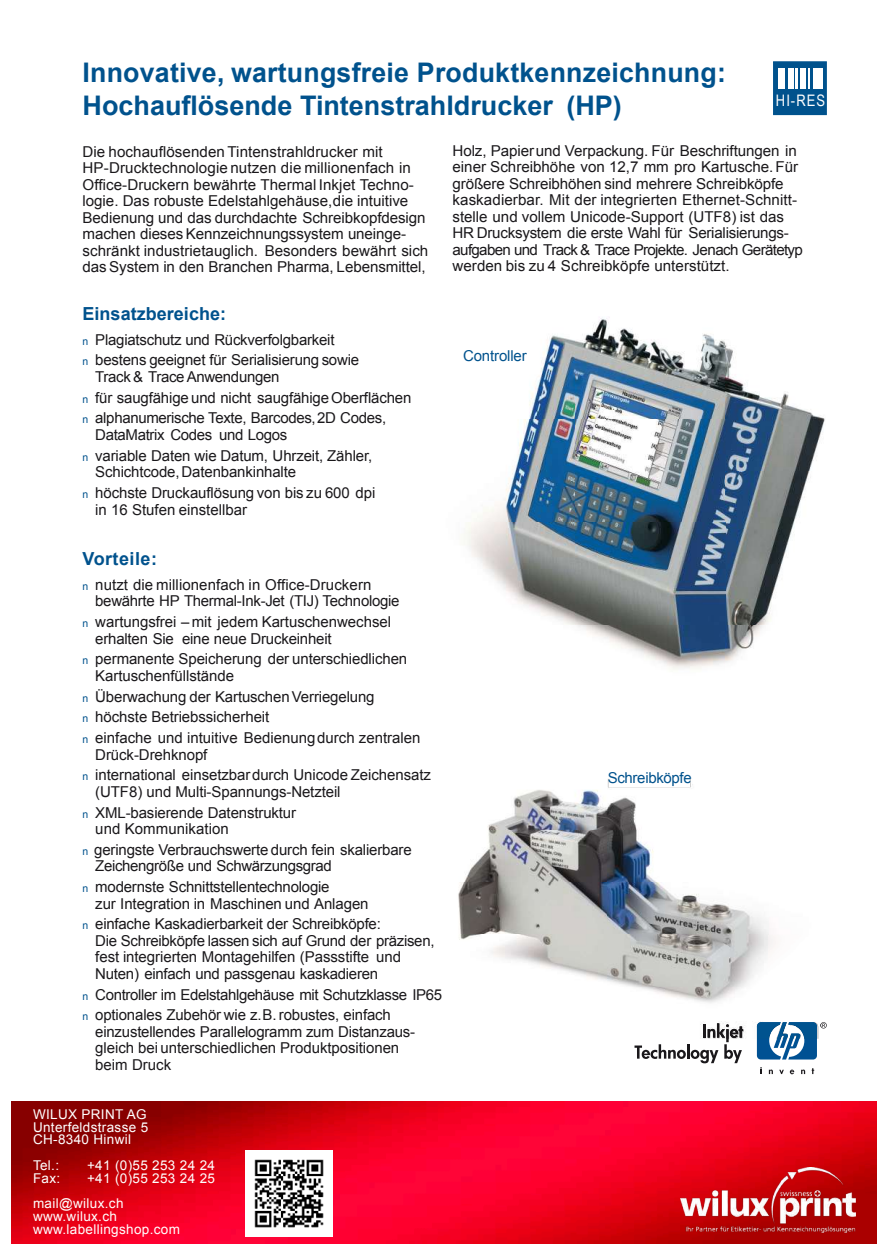
<style>
.page{position:relative;width:888px;height:1258px;background:#fff}
.page>*{position:absolute;margin:0;border:0;box-sizing:border-box;transform-origin:0 0}
.t1{font:700 27px/33px "Arial";letter-spacing:.01em;color:#00528d}
.t2{font:700 18px "Arial";color:#00528d}
.t3{font:700 18px "Arial";letter-spacing:.025em;color:#00528d}
.t4{font:15.9px "Arial Narrow";color:#fff}
.t5{font:15px/16.5px "Arial";letter-spacing:-.005em;color:#1a181b}
.t6{font:15px/20.7px "Arial";letter-spacing:-.025em;color:#1a181b}
.t7{font:15px "Arial";letter-spacing:-.02em;color:#00528d}
.t8{font:13.5px/12.8px "Arial";letter-spacing:.025em;color:#fff}
.s1{font-size:10.5px;color:#00528d}
</style>
<div class="page">
<img style="left:464px;top:318px;width:361px;height:352px">
<svg style="left:779px;top:1070px;width:5px;height:4px"></svg>
<svg style="left:769px;top:1069px;width:4px;height:5px"></svg>
<svg style="left:801px;top:1069px;width:4px;height:5px"></svg>
<svg style="left:760px;top:1067px;width:2px;height:7px"></svg>
<svg style="left:812px;top:1068px;width:2px;height:6px"></svg>
<svg style="left:790px;top:1069px;width:4px;height:5px"></svg>
<div style="left:773px;top:61px;width:54px;height:54px;background:#00528d;border:1px solid #00528d"></div>
<div style="left:778px;top:68px;width:7px;height:21px;background:#fff"></div>
<div style="left:813px;top:68px;width:9px;height:21px;background:#fff"></div>
<div style="left:788px;top:68px;width:5px;height:21px;background:#fff"></div>
<div style="left:800px;top:68px;width:6px;height:21px;background:#fff"></div>
<svg style="left:809px;top:68px;width:1px;height:21px"></svg>
<hr style="left:795px;top:68px;width:3px;height:21px;background:#fff">
<img style="left:458px;top:779px;width:318px;height:260px">
<svg style="left:757px;top:1022px;width:70px;height:37px"></svg>
<svg style="left:634px;top:1023px;width:109px;height:40px"></svg>
<img style="left:12px;top:1102px;width:864px;height:142px">
<img style="left:680px;top:1167px;width:176px;height:65px">
<img style="left:246px;top:1150px;width:86px;height:87px">
<h1 class="t1" style="left:83px;top:59px;width:645px">Innovative, wartungsfreie Produktkennzeichnung:<br>Hochauflösende Tintenstrahldrucker (HP)</h1>
<p class="t5" style="left:83px;top:144px;width:347px">Die hochauflösenden Tintenstrahldrucker mit HP-Drucktechnologie nutzen die millionenfach in Office-Druckern bewährte Thermal Inkjet Techno&shy;logie. Das robuste Edelstahlgehäuse,die intuitive Bedienung und das durchdachte Schreibkopfdesign machen dieses Kennzeichnungssystem uneinge&shy;schränkt industrietauglich. Besonders bewährt sich das System in den Branchen Pharma, Lebensmittel,</p>
<p class="t5" style="left:452px;top:144px;width:352px">Holz, Papierund Verpackung. Für Beschriftungen in einer Schreibhöhe von 12,7 mm pro Kartusche.Für größere Schreibhöhen sind mehrere Schreibköpfe kaskadierbar. Mit der integrierten Ethernet-Schnitt&shy;stelle und vollem Unicode-Support (UTF8) ist das HR Drucksystem die erste Wahl für Serialisierungs&shy;aufgaben und Track &amp; Trace Projekte. Jenach Gerätetyp werden bis zu 4 Schreibköpfe unterstützt.</p>
<p class="t4" style="left:776px;top:94px;width:51px">HI-RES</p>
<p class="t2" style="left:83px;top:307px;width:145px">Einsatzbereiche:</p>
<p class="t5" style="left:83px;top:330px;width:278px;line-height:20.7px"><span class="s1">n</span> Plagiatschutz und Rückverfolgbarkeit<br><span class="s1">n</span> bestens geeignet für Serialisierung sowie</p>
<p class="t5" style="left:83px;top:368px;width:330px;line-height:20.7px;text-indent:13px">Track &amp; Trace Anwendungen<br><span class="s1">n</span> für saugfähige und nicht saugfähigeOberflächen <span class="s1">n</span> alphanumerische Texte, Barcodes,2D Codes,</p>
<p class="t5" style="left:83px;top:426px;width:291px;line-height:20.7px;text-indent:13px">DataMatrix Codes und Logos<br><span class="s1">n</span> variable Daten wie Datum, Uhrzeit, Zähler,</p>
<p class="t5" style="left:83px;top:463px;width:294px;line-height:20.7px;text-indent:13px">Schichtcode,Datenbankinhalte<br><span class="s1">n</span> höchste Druckauflösung von bis zu 600 dpi</p>
<p class="t5" style="left:95px;top:502px;width:153px">in 16 Stufen einstellbar</p>
<p class="t3" style="left:83px;top:552px;width:76px">Vorteile:</p>
<p class="t5" style="left:95px;top:578px;width:306px;text-indent:-13px"><span class="s1">n</span> nutzt die millionenfach in Office-Druckern bewährte HP Thermal-Ink-Jet (TĲ) Technologie</p>
<p class="t5" style="left:95px;top:615px;width:297px;text-indent:-13px"><span class="s1">n</span> wartungsfrei – mit jedem Kartuschenwechsel erhalten Sie eine neue Druckeinheit</p>
<p class="t5" style="left:95px;top:652px;width:313px;text-indent:-13px"><span class="s1">n</span> permanente Speicherung der unterschiedlichen<br>Kartuschenfüllstände</p>
<p class="t5" style="left:83px;top:687px;width:340px;line-height:20.7px"><span class="s1">n</span> Überwachung der Kartuschen Verriegelung<br><span class="s1">n</span> höchste Betriebssicherheit<br><span class="s1">n</span> einfache und intuitive Bedienungdurch zentralen</p>
<p class="t5" style="left:83px;top:745px;width:350px;line-height:20.7px;text-indent:13px">Drück-Drehknopf<br><span class="s1">n</span> international einsetzbardurch Unicode Zeichensatz</p>
<p class="t5" style="left:83px;top:782px;width:260px;line-height:20.7px;text-indent:13px">(UTF8) und Multi-Spannungs-Netzteil <span class="s1">n</span> XML-basierende Datenstruktur</p>
<p class="t5" style="left:83px;top:820px;width:331px;line-height:20.7px;text-indent:13px">und Kommunikation<br><span class="s1">n</span> geringste Verbrauchswerte durch fein skalierbare</p>
<p class="t5" style="left:83px;top:857px;width:251px;line-height:20.7px;text-align:right">Zeichengröße und Schwärzungsgrad<br><span class="s1">n</span> modernste Schnittstellentechnologie</p>
<p class="t5" style="left:83px;top:894px;width:300px;line-height:20.7px;text-align:center">zur Integration in Maschinen und Anlagen<br><span class="s1">n</span> einfache Kaskadierbarkeit der Schreibköpfe:</p>
<p class="t5" style="left:95px;top:933px;width:341px">Die Schreibköpfe lassen sich auf Grund der präzisen, fest integrierten Montagehilfen (Passstifte und<br>Nuten) einfach und passgenau kaskadieren</p>
<p class="t6" style="left:83px;top:985px;width:361px"><span class="s1">n</span> Controller im Edelstahlgehäuse mit Schutzklasse IP65 <span class="s1">n</span> optionales Zubehör wie z.B. robustes, einfach</p>
<p class="t5" style="left:95px;top:1024px;width:321px">einzustellendes Parallelogramm zum Distanzaus&shy;gleich bei unterschiedlichen Produktpositionen beim Druck</p>
<p class="t8" style="left:33px;top:1109px;width:117px;text-align:justify">WILUX PRINT AG Unterfeldstrasse 5<br>CH-8340 Hinwil</p>
<p class="t8" style="left:33px;top:1160px;width:28px">Tel.:</p>
<p class="t8" style="left:87px;top:1160px;width:129px">+41 (0)55 253 24 24</p>
<p class="t8" style="left:33px;top:1173px;width:29px">Fax:</p>
<p class="t8" style="left:33px;top:1166px;width:183px;line-height:25.5px;text-indent:54px">+41 (0)55 253 24 25 mail@wilux.ch</p>
<p class="t8" style="left:33px;top:1211px;width:148px">www.wilux.ch www.labellingshop.com</p>
<p class="t7" style="left:463px;top:350px;width:65px">Controller</p>
<p class="t7" style="left:608px;top:772px;width:86px">Schreibköpfe</p>
</div>
